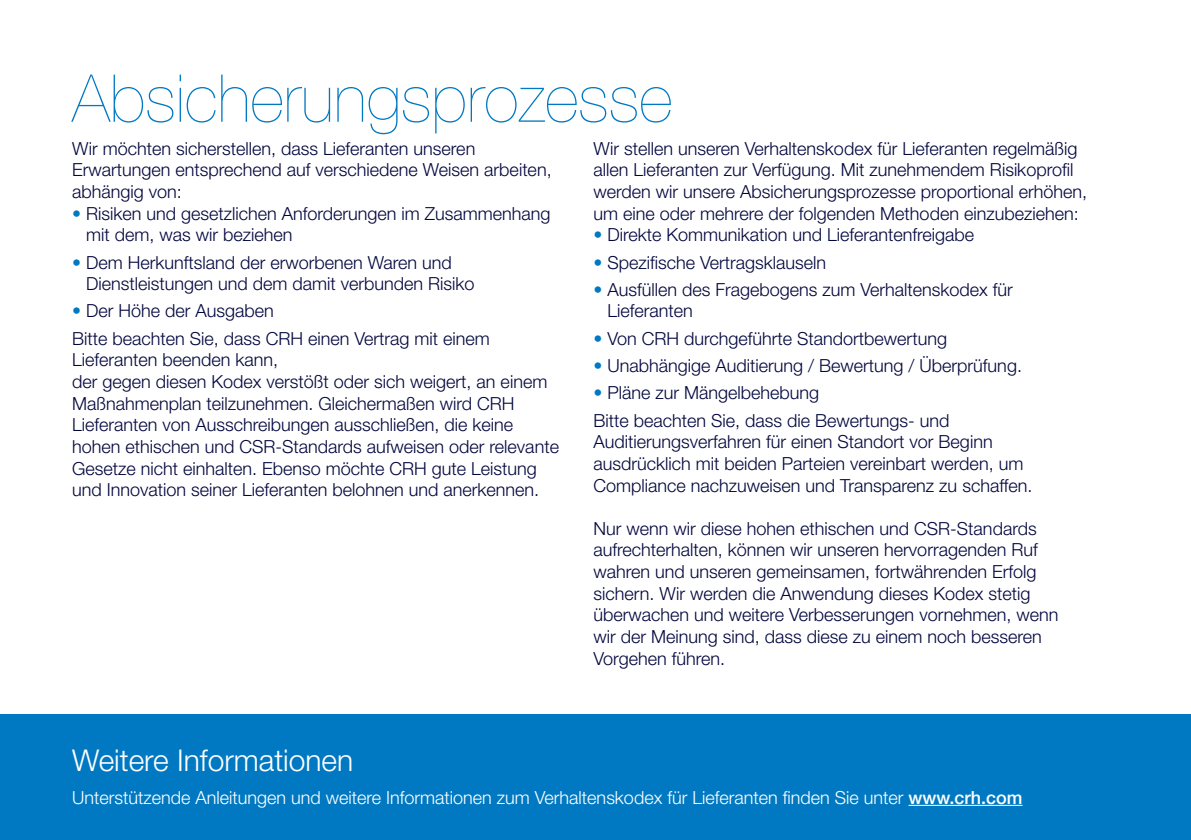
<style>
.page{position:relative;width:1191px;height:840px;background:#fff}
.page>*{position:absolute;margin:0;border:0;box-sizing:border-box;transform-origin:0 0}
.t1{font:200 66px "Helvetica Neue LT Std";color:#0079c2}
.t2{font:300 30px "Helvetica Neue LT Std";color:#fff}
.t3{font:300 18px/21.6px "Helvetica Neue LT Std";color:#02063d}
.t4{font:300 18px "Helvetica Neue LT Std";color:#fff}
.s1{color:#0079c2}
.s2{font-weight:500}
</style>
<div class="page">
<div style="left:0;top:713px;width:1191px;height:126px;background:#0079c2"></div>
<hr style="left:908px;top:804px;width:114px;height:1px;background:#fff">
<p class="t1" style="left:72px;top:60px;width:602px">Absicherungsprozesse</p>
<p class="t3" style="left:72px;top:137px;width:481px">Wir möchten sicherstellen, dass Lieferanten unseren<br>Erwartungen entsprechend auf verschiedene Weisen arbeiten, abhängig von:</p>
<p class="t3" style="left:86px;top:202px;width:466px;text-indent:-14px"><span class="s1">•</span> Risiken und gesetzlichen Anforderungen im Zusammenhang mit dem, was wir beziehen</p>
<p class="t3" style="left:86px;top:251px;width:390px;text-indent:-14px"><span class="s1">•</span> Dem Herkunftsland der erworbenen Waren und<br>Dienstleistungen und dem damit verbunden Risiko</p>
<p class="t3" style="left:72px;top:300px;width:203px"><span class="s1">•</span> Der Höhe der Ausgaben</p>
<p class="t3" style="left:72px;top:327px;width:419px">Bitte beachten Sie, dass CRH einen Vertrag mit einem<br>Lieferanten beenden kann,</p>
<p class="t3" style="left:72px;top:370px;width:488px">der gegen diesen Kodex verstößt oder sich weigert, an einem Maßnahmenplan teilzunehmen. Gleichermaßen wird CRH Lieferanten von Ausschreibungen ausschließen, die keine hohen ethischen und CSR-Standards aufweisen oder relevante Gesetze nicht einhalten. Ebenso möchte CRH gute Leistung und Innovation seiner Lieferanten belohnen und anerkennen.</p>
<p class="t3" style="left:593px;top:137px;width:495px">Wir stellen unseren Verhaltenskodex für Lieferanten regelmäßig allen Lieferanten zur Verfügung. Mit zunehmendem Risikoprofil werden wir unsere Absicherungsprozesse proportional erhöhen, um eine oder mehrere der folgenden Methoden einzubeziehen:</p>
<p class="t3" style="left:593px;top:223px;width:382px"><span class="s1">•</span> Direkte Kommunikation und Lieferantenfreigabe</p>
<p class="t3" style="left:593px;top:251px;width:234px"><span class="s1">•</span> Spezifische Vertragsklauseln</p>
<p class="t3" style="left:607px;top:278px;width:407px;text-indent:-14px"><span class="s1">•</span> Ausfüllen des Fragebogens zum Verhaltenskodex für<br>Lieferanten</p>
<p class="t3" style="left:593px;top:327px;width:355px"><span class="s1">•</span> Von CRH durchgeführte Standortbewertung</p>
<p class="t3" style="left:593px;top:354px;width:430px"><span class="s1">•</span> Unabhängige Auditierung / Bewertung / Überprüfung.</p>
<p class="t3" style="left:593px;top:381px;width:227px"><span class="s1">•</span> Pläne zur Mängelbehebung</p>
<p class="t3" style="left:593px;top:409px;width:440px">Bitte beachten Sie, dass die Bewertungs- und Auditierungsverfahren für einen Standort vor Beginn ausdrücklich mit beiden Parteien vereinbart werden, um Compliance nachzuweisen und Transparenz zu schaffen.</p>
<p class="t3" style="left:593px;top:517px;width:466px">Nur wenn wir diese hohen ethischen und CSR-Standards aufrechterhalten, können wir unseren hervorragenden Ruf wahren und unseren gemeinsamen, fortwährenden Erfolg sichern. Wir werden die Anwendung dieses Kodex stetig überwachen und weitere Verbesserungen vornehmen, wenn wir der Meinung sind, dass diese zu einem noch besseren Vorgehen führen.</p>
<p class="t2" style="left:72px;top:741px;width:283px">Weitere Informationen</p>
<p class="t4" style="left:72px;top:785px;width:952px">Unterstützende Anleitungen und weitere Informationen zum Verhaltenskodex für Lieferanten finden Sie unter <span class="s2">www.crh.com</span></p>
</div>
